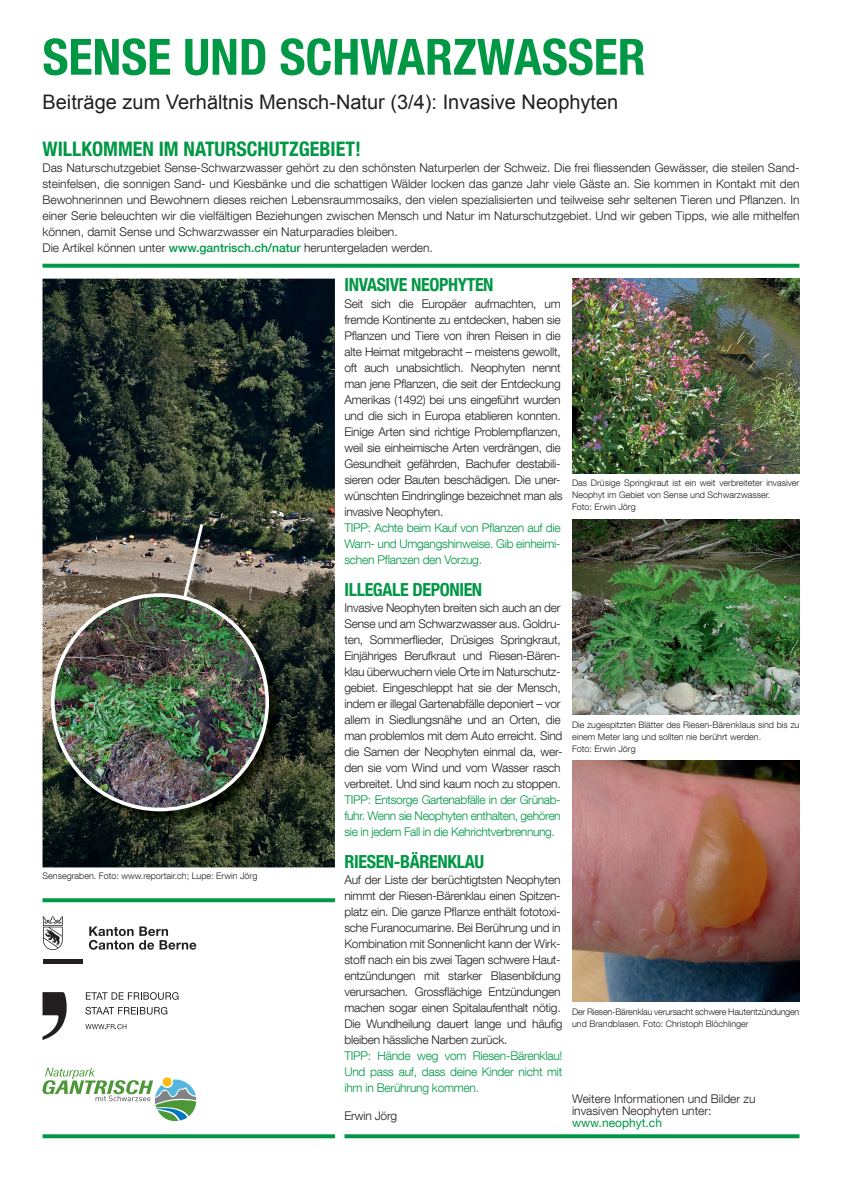
<style>
.page{position:relative;width:842px;height:1191px;background:#fff}
.page>*{position:absolute;margin:0;border:0;box-sizing:border-box;transform-origin:0 0}
.t1{font:700 condensed 50px "Helvetica Neue LT Com";color:#009745}
.t2{font:20px "Arial";color:#231f20}
.t3{font:700 condensed 20px "Helvetica Neue LT Com";color:#009745}
.t4{font:700 condensed 18px "Helvetica Neue LT Com";letter-spacing:-.02em;color:#009745}
.t5{font:300 12px/16px "Helvetica Neue LT Com";letter-spacing:-.02em;color:#231f20}
.t6{font:300 12px/16px "Helvetica Neue LT Com";color:#231f20}
.t7{font:300 12px/16px "Helvetica Neue LT Com";letter-spacing:-.02em;color:#009745;text-align:justify}
.t8{font:12px "Helvetica Neue LT Com";color:#009745}
.t9{font:300 9px/12px "Helvetica Neue LT Com";color:#231f20}
.t10{font:300 9px/12px "Helvetica Neue LT Com";letter-spacing:-.02em;color:#231f20}
.s1{font-weight:500;color:#009745}
</style>
<div class="page">
<img style="left:43px;top:279px;width:292px;height:588px">
<img style="left:572px;top:279px;width:227px;height:194px">
<img style="left:572px;top:761px;width:227px;height:241px">
<img style="left:572px;top:520px;width:227px;height:195px">
<svg style="left:43px;top:264px;width:756px;height:4px;fill:#009745"></svg>
<svg style="left:43px;top:898px;width:292px;height:4px"></svg>
<svg style="left:43px;top:1134px;width:292px;height:4px"></svg>
<svg style="left:344px;top:1134px;width:455px;height:4px;fill:#009745"></svg>
<svg style="left:43px;top:992px;width:24px;height:48px"></svg>
<svg style="left:86px;top:992px;width:93px;height:7px"></svg>
<svg style="left:85px;top:1006px;width:82px;height:8px"></svg>
<svg style="left:85px;top:1024px;width:41px;height:5px"></svg>
<svg style="left:43px;top:1067px;width:153px;height:55px"></svg>
<img style="left:52px;top:526px;width:230px;height:298px">
<img style="left:53px;top:595px;width:214px;height:214px;border-radius:107px">
<svg style="left:181px;top:521px;width:24px;height:82px"></svg>
<svg style="left:89px;top:926px;width:107px;height:23px"></svg>
<svg style="left:43px;top:916px;width:20px;height:34px"></svg>
<div style="left:43px;top:959px;width:39px;height:5px;background:#231f20"></div>
<h1 class="t1" style="left:43px;top:27px;width:604px">SENSE UND SCHWARZWASSER</h1>
<h2 class="t2" style="left:43px;top:89px;width:577px">Beiträge zum Verhältnis Mensch-Natur (3/4): Invasive Neophyten</h2>
<h2 class="t3" style="left:43px;top:137px;width:320px">WILLKOMMEN IM NATURSCHUTZGEBIET!</h2>
<p class="t6" style="left:43px;top:159px;width:758px">Das Naturschutzgebiet Sense-Schwarzwasser gehört zu den schönsten Naturperlen der Schweiz. Die frei fliessenden Gewässer, die steilen Sand&shy;steinfelsen, die sonnigen Sand- und Kiesbänke und die schattigen Wälder locken das ganze Jahr viele Gäste an. Sie kommen in Kontakt mit den Bewohnerinnen und Bewohnern dieses reichen Lebensraummosaiks, den vielen spezialisierten und teilweise sehr seltenen Tieren und Pflanzen. In einer Serie beleuchten wir die vielfältigen Beziehungen zwischen Mensch und Natur im Naturschutzgebiet. Und wir geben Tipps, wie alle mithelfen können, damit Sense und Schwarzwasser ein Naturparadies bleiben.<br>Die Artikel können unter <span class="s1">www.gantrisch.ch/natur</span> heruntergeladen werden.</p>
<p class="t9" style="left:43px;top:870px;width:216px">Sensegraben. Foto: www.reportair.ch; Lupe: Erwin Jörg</p>
<h3 class="t4" style="left:344px;top:274px;width:151px">INVASIVE NEOPHYTEN</h3>
<p class="t5" style="left:344px;top:295px;width:219px">Seit sich die Europäer aufmachten, um fremde Kontinente zu entdecken, haben sie Pflanzen und Tiere von ihren Reisen in die alte Heimat mitgebracht – meistens gewollt, oft auch unabsichtlich. Neophyten nennt man jene Pflanzen, die seit der Entdeckung Amerikas (1492) bei uns eingeführt wurden und die sich in Europa etablieren konnten.<br>Einige Arten sind richtige Problempflanzen, weil sie einheimische Arten verdrängen, die Gesundheit gefährden, Bachufer destabili&shy;sieren oder Bauten beschädigen. Die uner&shy;wünschten Eindringlinge bezeichnet man als invasive Neophyten.</p>
<p class="t7" style="left:344px;top:519px;width:218px">TIPP: Achte beim Kauf von Pflanzen auf die Warn- und Umgangshinweise. Gib einheimi&shy;schen Pflanzen den Vorzug.</p>
<h3 class="t4" style="left:344px;top:578px;width:139px">ILLEGALE DEPONIEN</h3>
<p class="t5" style="left:344px;top:599px;width:219px">Invasive Neophyten breiten sich auch an der Sense und am Schwarzwasser aus. Goldru&shy;ten, Sommerflieder, Drüsiges Springkraut, Einjähriges Berufkraut und Riesen-Bären&shy;klau überwuchern viele Orte im Naturschutz&shy;gebiet. Eingeschleppt hat sie der Mensch, indem er illegal Gartenabfälle deponiert – vor allem in Siedlungsnähe und an Orten, die man problemlos mit dem Auto erreicht. Sind die Samen der Neophyten einmal da, wer&shy;den sie vom Wind und vom Wasser rasch verbreitet. Und sind kaum noch zu stoppen.</p>
<p class="t7" style="left:344px;top:791px;width:218px">TIPP: Entsorge Gartenabfälle in der Grünab&shy;fuhr. Wenn sie Neophyten enthalten, gehören sie in jedem Fall in die Kehrichtverbrennung.</p>
<h3 class="t4" style="left:344px;top:850px;width:141px">RIESEN-BÄRENKLAU</h3>
<p class="t5" style="left:344px;top:871px;width:219px">Auf der Liste der berüchtigtsten Neophyten nimmt der Riesen-Bärenklau einen Spitzen&shy;platz ein. Die ganze Pflanze enthält fototoxi&shy;sche Furanocumarine. Bei Berührung und in Kombination mit Sonnenlicht kann der Wirk&shy;stoff nach ein bis zwei Tagen schwere Haut&shy;entzündungen mit starker Blasenbildung verursachen. Grossflächige Entzündungen machen sogar einen Spitalaufenthalt nötig.<br>Die Wundheilung dauert lange und häufig bleiben hässliche Narben zurück.</p>
<p class="t7" style="left:344px;top:1047px;width:220px">TIPP: Hände weg vom Riesen-Bärenklau!<br>Und pass auf, dass deine Kinder nicht mit ihm in Berührung kommen.</p>
<p class="t5" style="left:344px;top:1107px;width:54px">Erwin Jörg</p>
<p class="t9" style="left:572px;top:476px;width:229px">Das Drüsige Springkraut ist ein weit verbreiteter invasiver<br>Neophyt im Gebiet von Sense und Schwarzwasser.<br>Foto: Erwin Jörg</p>
<p class="t9" style="left:572px;top:718px;width:229px">Die zugespitzten Blätter des Riesen-Bärenklaus sind bis zu einem Meter lang und sollten nie berührt werden.<br>Foto: Erwin Jörg</p>
<p class="t10" style="left:572px;top:1005px;width:229px">Der Riesen-Bärenklau verursacht schwere Hautentzündungen und Brandblasen. Foto: Christoph Blöchlinger</p>
<p class="t6" style="left:572px;top:1092px;width:185px;line-height:12px">Weitere Informationen und Bilder zu invasiven Neophyten unter:</p>
<p class="t8" style="left:572px;top:1115px;width:91px">www.neophyt.ch</p>
</div>
